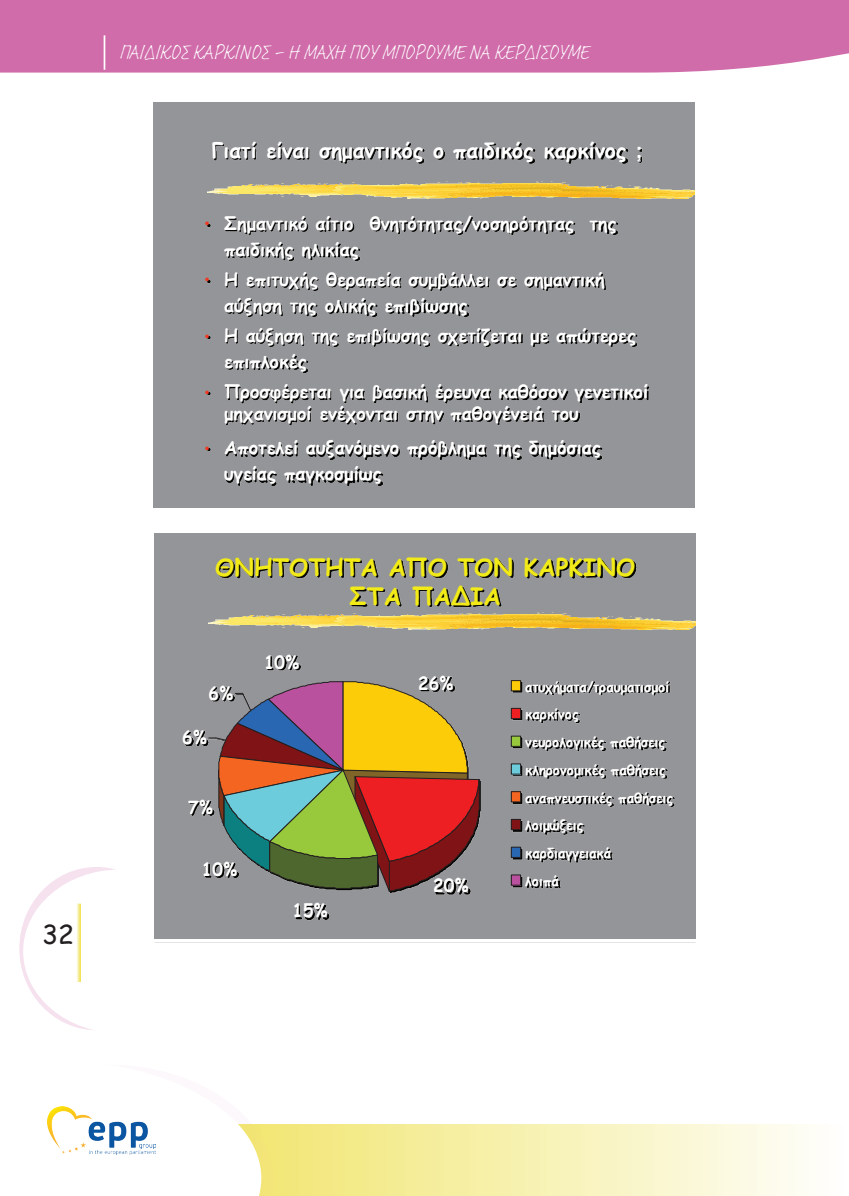
<style>
.page{position:relative;width:849px;height:1196px;background:#fff}
.page>*{position:absolute;margin:0;border:0;box-sizing:border-box;transform-origin:0 0}
.t1{font:26.25px "Comic Sans MS";color:#231f20}
.t2{font:700 24.15px/28.5px "Comic Sans MS";color:#f2eb17;text-align:center}
.t3{font:21px "Adobe Handwriting Frank";color:#fff}
.t4{font:700 21px "Comic Sans MS";color:#fff}
.t5{font:700 18.03px/25.9px "Comic Sans MS";color:#fff}
.t6{font:700 18.03px "Comic Sans MS";color:#fff;scale:.95 1}
.t7{font:700 13.83px/27.8px "Comic Sans MS";letter-spacing:.005em;color:#fff;scale:.95 1}
.s1{font-family:"Arial"}
.s2{font-weight:400;color:#ef3922}
</style>
<div class="page">
<svg style="left:19px;top:867px;width:159px;height:163px"></svg>
<div style="left:0;top:0;width:848px;height:22px;background:#d06caa"></div>
<div style="left:0;top:22px;width:848px;height:51px;background:#d06caa"></div>
<svg style="left:76px;top:903px;width:5px;height:79px"></svg>
<hr style="left:104px;top:35px;width:1px;height:35px;background:#fff">
<svg style="left:47px;top:1124px;width:758px;height:71px"></svg>
<img style="left:48px;top:1106px;width:108px;height:48px">
<div style="left:154px;top:532px;width:541px;height:406px;background:#939598"></div>
<img style="left:183px;top:620px;width:512px;height:301px">
<svg style="left:209px;top:681px;width:271px;height:213px"></svg>
<div style="left:511px;top:680px;width:9px;height:11px;background:#fdcc09"></div>
<div style="left:511px;top:680px;width:9px;height:11px;border:1px solid #231f20"></div>
<div style="left:511px;top:708px;width:9px;height:10px;background:#ee1f23"></div>
<div style="left:511px;top:708px;width:9px;height:11px;border:1px solid #231f20"></div>
<div style="left:511px;top:736px;width:9px;height:10px;background:#98c93c"></div>
<div style="left:511px;top:736px;width:9px;height:10px;border:1px solid #231f20"></div>
<div style="left:511px;top:764px;width:9px;height:10px;background:#6dccdc"></div>
<div style="left:511px;top:763px;width:9px;height:11px;border:1px solid #231f20"></div>
<div style="left:511px;top:791px;width:9px;height:11px;background:#f36521"></div>
<div style="left:511px;top:791px;width:9px;height:11px;border:1px solid #231f20"></div>
<div style="left:511px;top:819px;width:9px;height:10px;background:#7f1315"></div>
<div style="left:511px;top:819px;width:9px;height:11px;border:1px solid #231f20"></div>
<div style="left:511px;top:847px;width:9px;height:10px;background:#2a67b2"></div>
<div style="left:511px;top:847px;width:9px;height:10px;border:1px solid #231f20"></div>
<div style="left:511px;top:875px;width:9px;height:10px;background:#b9519f"></div>
<div style="left:511px;top:874px;width:9px;height:11px;border:1px solid #231f20"></div>
<img style="left:202px;top:559px;width:459px;height:68px">
<div style="left:153px;top:102px;width:541px;height:405px;background:#939598"></div>
<img style="left:207px;top:181px;width:487px;height:18px">
<img style="left:207px;top:224px;width:4px;height:3px">
<img style="left:225px;top:217px;width:130px;height:17px">
<img style="left:371px;top:216px;width:205px;height:19px">
<img style="left:592px;top:221px;width:26px;height:14px">
<img style="left:225px;top:234px;width:136px;height:27px">
<img style="left:207px;top:280px;width:4px;height:3px">
<img style="left:226px;top:273px;width:380px;height:18px">
<img style="left:225px;top:299px;width:245px;height:18px">
<img style="left:207px;top:336px;width:4px;height:3px">
<img style="left:226px;top:329px;width:412px;height:18px">
<img style="left:226px;top:355px;width:82px;height:18px">
<img style="left:207px;top:392px;width:4px;height:3px">
<img style="left:225px;top:386px;width:425px;height:40px">
<img style="left:207px;top:448px;width:4px;height:3px">
<img style="left:226px;top:442px;width:377px;height:18px">
<img style="left:225px;top:459px;width:169px;height:27px">
<img style="left:213px;top:143px;width:411px;height:21px">
<img style="left:624px;top:148px;width:19px;height:16px">
<h1 class="t1" style="left:42px;top:914px;width:34px">32</h1>
<p class="t3" style="left:119px;top:38px;width:470px">ΠΑΙΔΙΚΟΣ ΚΑΡΚΙΝΟΣ - H ΜΑΧΗ ΠΟΥ ΜΠΟΡΟΥΜΕ ΝΑ ΚΕΡΔΙΣΟΥΜΕ</p>
<p class="t4" style="left:212px;top:134px;width:432px">Γιατί είναι σημαντικός ο παιδικός καρκίνος <span class="s1">;</span></p>
<p class="t5" style="left:224px;top:209px;width:394px;text-indent:-20px"><span class="s2">•</span> Σημαντικό αίτιο θνητότητας/νοσηρότητας της παιδικής ηλικίας</p>
<p class="t5" style="left:224px;top:266px;width:381px;text-indent:-20px"><span class="s2">•</span> Η επιτυχής θεραπεία συμβάλλει σε σημαντική αύξηση της ολικής επιβίωσης</p>
<p class="t5" style="left:224px;top:322px;width:413px;text-indent:-20px"><span class="s2">•</span> Η αύξηση της επιβίωσης σχετίζεται με απώτερες επιπλοκές</p>
<p class="t5" style="left:224px;top:380px;width:425px;line-height:21.7px;text-indent:-20px"><span class="s2">•</span> Προσφέρεται για βασική έρευνα καθόσον γενετικοί μηχανισμοί ενέχονται στην παθογένειά του</p>
<p class="t5" style="left:224px;top:434px;width:378px;text-indent:-20px"><span class="s2">•</span> Αποτελεί αυξανόμενο πρόβλημα της δημόσιας υγείας παγκοσμίως</p>
<p class="t2" style="left:215px;top:552px;width:421px">ΘΝΗΤΟΤΗΤΑ ΑΠΟ ΤΟΝ ΚΑΡΚΙΝΟ<br>ΣΤΑ ΠΑΔΙΑ</p>
<p class="t6" style="left:208px;top:679px;width:27px">6%</p>
<p class="t6" style="left:182px;top:724px;width:27px">6%</p>
<p class="t6" style="left:188px;top:793px;width:27px">7%</p>
<p class="t6" style="left:202px;top:855px;width:39px">10%</p>
<p class="t6" style="left:264px;top:649px;width:39px">10%</p>
<p class="t6" style="left:292px;top:897px;width:39px">15%</p>
<p class="t6" style="left:418px;top:670px;width:39px">26%</p>
<p class="t6" style="left:433px;top:872px;width:39px">20%</p>
<p class="t7" style="left:525px;top:672px;width:157px">ατυχήματα/τραυματισμοί καρκίνος<br>νευρολογικές παθήσεις κληρονομικές παθήσεις αναπνευστικές παθήσεις λοιμώξεις<br>καρδιαγγειακά<br>λοιπά</p>
</div>
